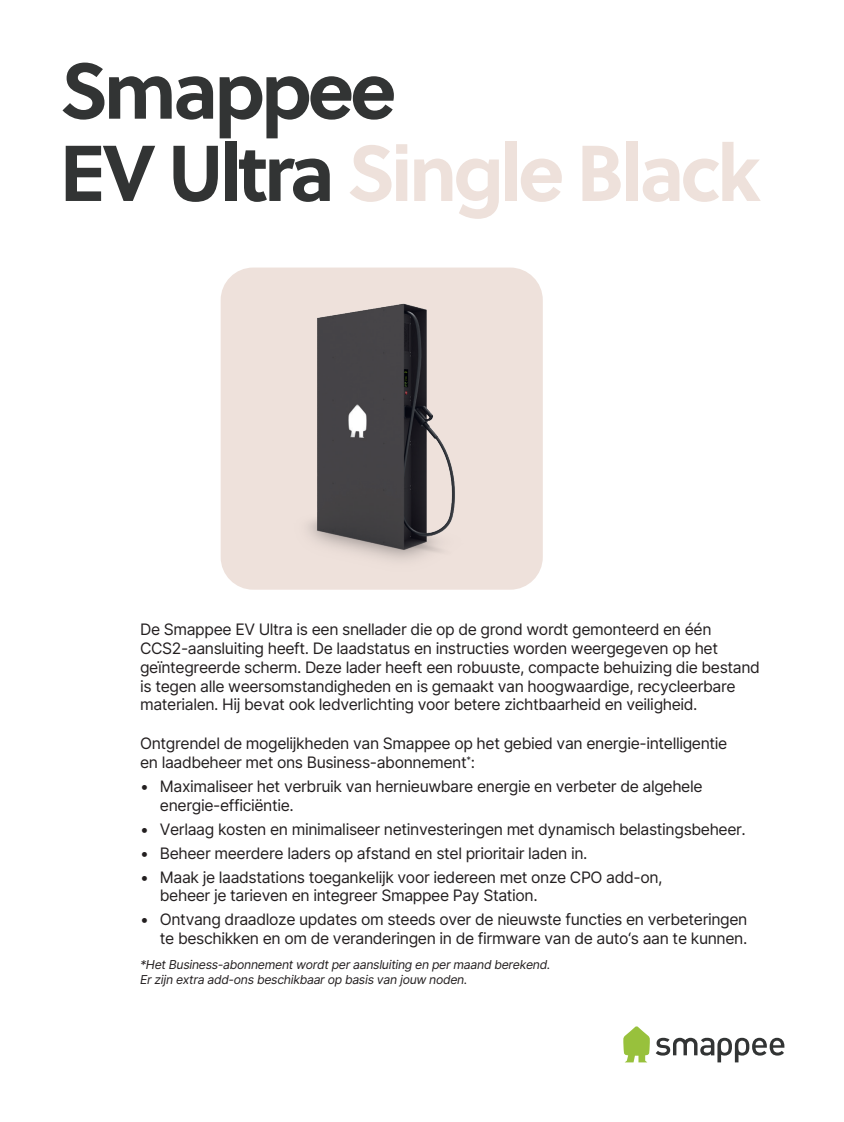
<style>
.page{position:relative;width:844px;height:1122px;background:#fff}
.page>*{position:absolute;margin:0;border:0;box-sizing:border-box;transform-origin:0 0}
.t1{font:700 78.75px/82.2px "Soleil";letter-spacing:-.05em;color:#323434}
.t2{font:15.75px/18.9px "Inter";letter-spacing:-.025em;color:#231f20}
.t3{font:12.25px/14.7px "Inter";letter-spacing:-.025em;color:#231f20}
.s1{color:#eee1db}
</style>
<div class="page">
<div style="left:220px;top:267px;width:322px;height:322px;background:#eee1db;border-radius:33px"></div>
<img style="left:220px;top:296px;width:322px;height:286px">
<svg style="left:623px;top:1026px;width:26px;height:36px"></svg>
<svg style="left:655px;top:1037px;width:129px;height:25px"></svg>
<h1 class="t1" style="left:60px;top:51px;width:702px">Smappee<br>EV Ultra <span class="s1">Single Black</span></h1>
<p class="t2" style="left:140px;top:619px;width:621px">De Smappee EV Ultra is een snellader die op de grond wordt gemonteerd en één CCS2-aansluiting heeft. De laadstatus en instructies worden weergegeven op het geïntegreerde scherm. Deze lader heeft een robuuste, compacte behuizing die bestand is tegen alle weersomstandigheden en is gemaakt van hoogwaardige, recycleerbare materialen. Hij bevat ook ledverlichting voor betere zichtbaarheid en veiligheid.</p>
<p class="t2" style="left:140px;top:733px;width:588px">Ontgrendel de mogelijkheden van Smappee op het gebied van energie-intelligentie en laadbeheer met ons Business-abonnement<sup>*</sup>:</p>
<p class="t2" style="left:160px;top:776px;width:544px;text-indent:-20px">• Maximaliseer het verbruik van hernieuwbare energie en verbeter de algehele energie-efficiëntie.</p>
<p class="t2" style="left:140px;top:819px;width:607px">• Verlaag kosten en minimaliseer netinvesteringen met dynamisch belastingsbeheer.</p>
<p class="t2" style="left:140px;top:842px;width:449px">• Beheer meerdere laders op afstand en stel prioritair laden in.</p>
<p class="t2" style="left:160px;top:866px;width:504px;text-indent:-20px">• Maak je laadstations toegankelijk voor iedereen met onze CPO add-on, beheer je tarieven en integreer Smappee Pay Station.</p>
<p class="t2" style="left:140px;top:909px;width:608px;text-align:right">• Ontvang draadloze updates om steeds over de nieuwste functies en verbeteringen te beschikken en om de veranderingen in de firmware van de auto‘s aan te kunnen.</p>
<p class="t3" style="left:140px;top:956px;width:412px">*Het Business-abonnement wordt per aansluiting en per maand berekend.<br>Er zijn extra add-ons beschikbaar op basis van jouw noden.</p>
</div>
